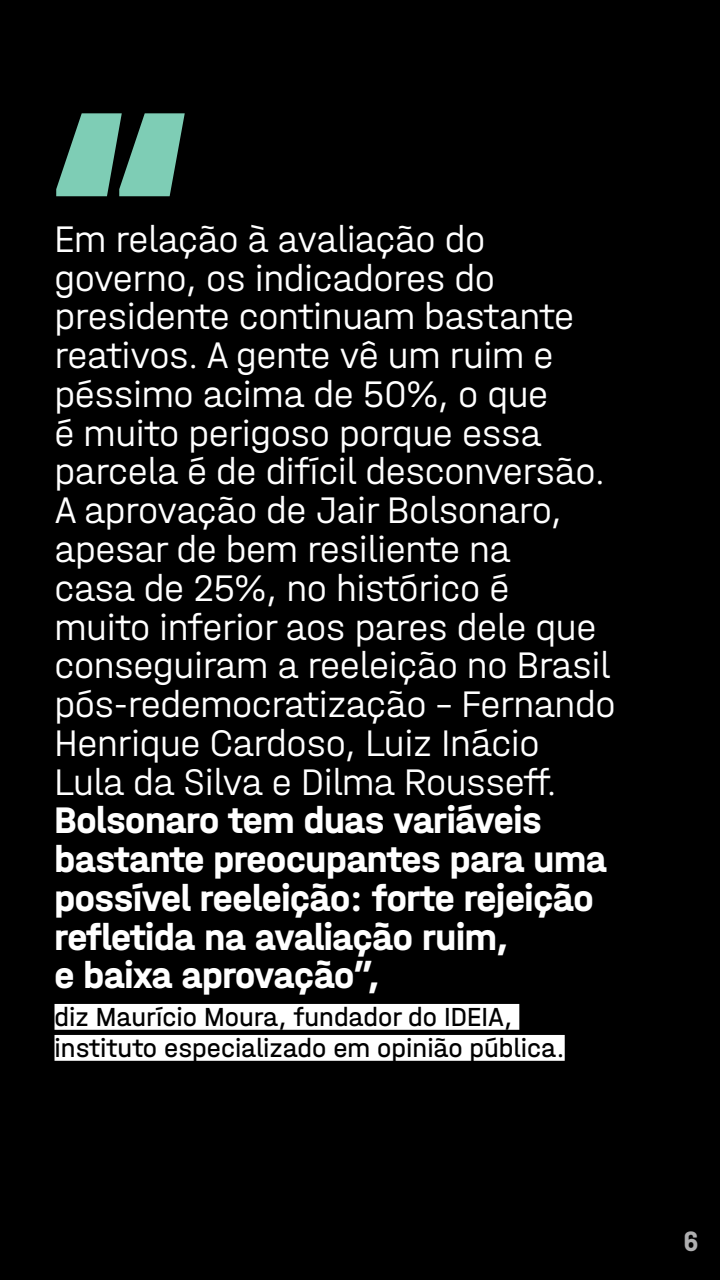
<style>
.page{position:relative;width:720px;height:1280px;background:#000}
.page>*{position:absolute;margin:0;border:0;box-sizing:border-box;transform-origin:0 0}
.t1{font:900 280px "Halvar Mittel";color:#7ecdb5}
.t2{font:300 39px/38.8px "Halvar Mittel";letter-spacing:-.01em;color:#fff}
.t3{font:700 39px/38.8px "Halvar Mittel";letter-spacing:-.01em;color:#fff}
.t4{font:27.6px/31px "Halvar Mittel";color:#000}
.t5{font:700 27px "Barlow";color:#afafb0}
</style>
<div class="page">
<div style="left:55px;top:1004px;width:464px;height:26px;background:#fff"></div>
<div style="left:55px;top:1035px;width:510px;height:26px;background:#fff"></div>
<h1 class="t1" style="left:47px;top:40px;width:146px">“</h1>
<p class="t2" style="left:55px;top:219px;width:563px">Em relação à avaliação do governo, os indicadores do presidente continuam bastante reativos. A gente vê um ruim e péssimo acima de 50%, o que<br>é muito perigoso porque essa parcela é de difícil desconversão.<br>A aprovação de Jair Bolsonaro, apesar de bem resiliente na<br>casa de 25%, no histórico é<br>muito inferior aos pares dele que conseguiram a reeleição no Brasil pós-redemocratização - Fernando<br>Henrique Cardoso, Luiz Inácio<br>Lula da Silva e Dilma Rousseff.</p>
<p class="t3" style="left:55px;top:800px;width:554px">Bolsonaro tem duas variáveis bastante preocupantes para uma possível reeleição: forte rejeição refletida na avaliação ruim,<br>e baixa aprovação”,</p>
<p class="t4" style="left:55px;top:1001px;width:512px">diz Maurício Moura, fundador do IDEIA, instituto especializado em opinião pública.</p>
<p class="t5" style="left:684px;top:1221px;width:16px">6</p>
</div>
